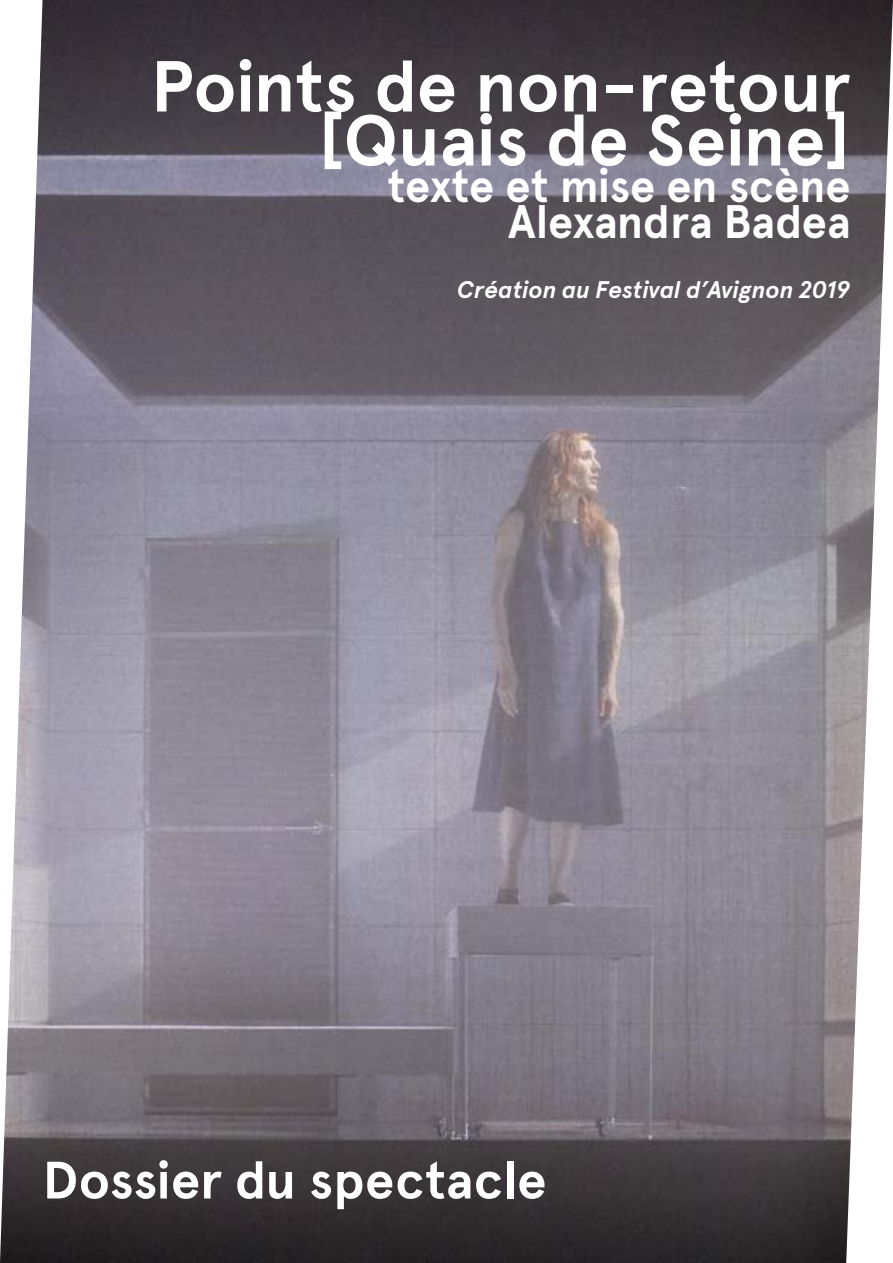
<style>
.page{position:relative;width:893px;height:1263px;background:#fff}
.page>*{position:absolute;margin:0;border:0;box-sizing:border-box;transform-origin:0 0}
.t1{font:700 72px/54px "Apercu";letter-spacing:-.005em;color:#fff;text-align:right}
.t2{font:700 52.5px "Apercu";color:#fff}
.t3{font:700 46.8px/36px "Apercu";letter-spacing:-.005em;color:#fff;text-align:right;scale:.96 1}
.t4{font:italic 700 24px "Apercu";letter-spacing:-.005em;color:#fff}
</style>
<div class="page">
<img style="left:0;top:0;width:893px;height:1263px">
<p class="t1" style="left:151px;top:60px;width:701px">Points de non-retour [Quais de Seine]</p>
<p class="t3" style="left:388px;top:167px;width:483px">texte et mise en scène<br>Alexandra Badea</p>
<p class="t4" style="left:458px;top:275px;width:394px">Création au Festival d’Avignon 2019</p>
<p class="t2" style="left:43px;top:1148px;width:505px">Dossier du spectacle</p>
</div>
